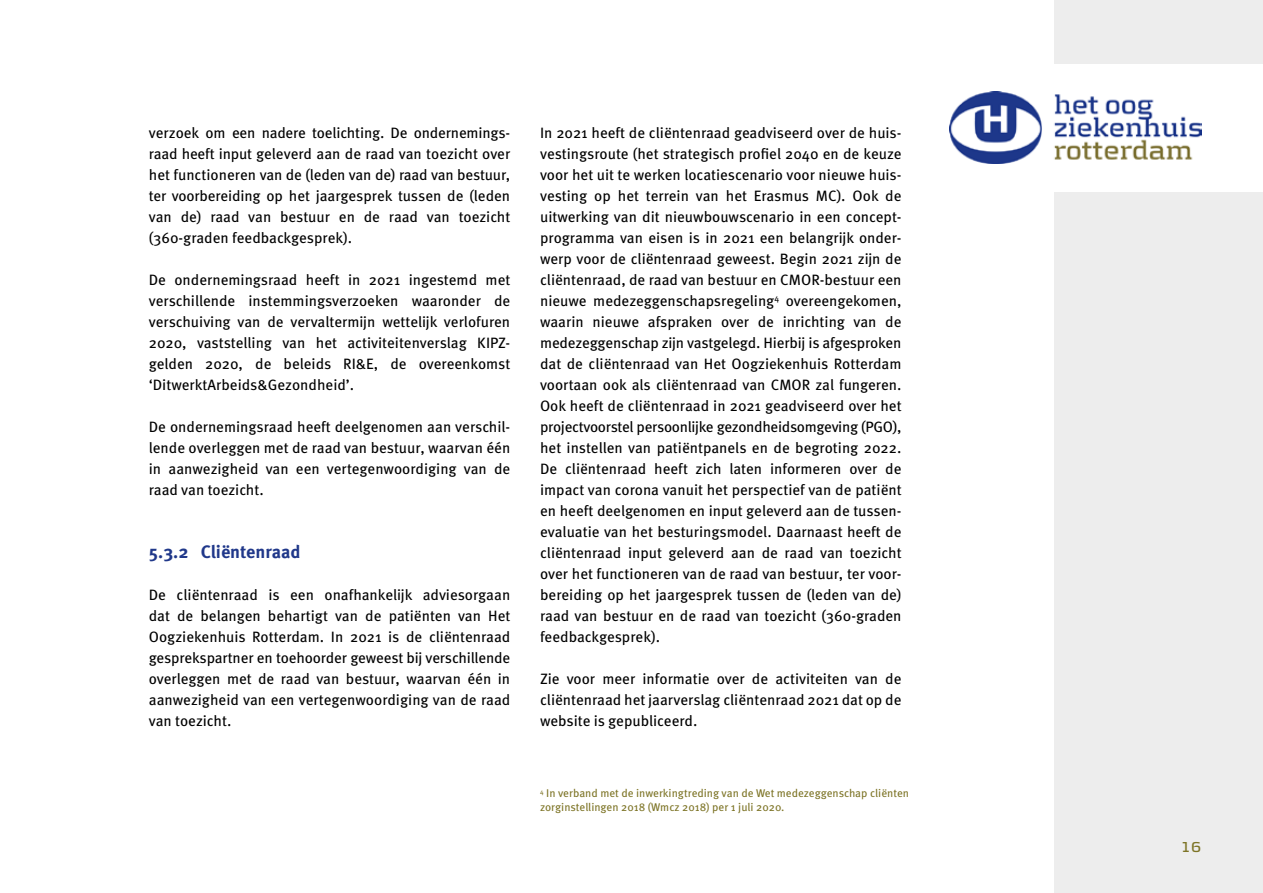
<style>
.page{position:relative;width:1263px;height:893px;background:#fff}
.page>*{position:absolute;margin:0;border:0;box-sizing:border-box;transform-origin:0 0}
.t1{font:700 18px "Meta Pro";color:#20388a}
.t2{font:15px/21px "Meta Pro";color:#000;text-align:justify}
.t3{font:700 15px "Kontrapunkt";color:#7d7426}
.t4{font:11.25px/13.5px "Meta Pro";color:#7d7426}
</style>
<div class="page">
<div style="left:1054px;top:0;width:209px;height:893px;background:#ededed"></div>
<div style="left:901px;top:64px;width:362px;height:127px;background:#fff"></div>
<img style="left:949px;top:91px;width:252px;height:72px">
<p class="t2" style="left:149px;top:123px;width:363px">verzoek om een nadere toelichting. De ondernemings&shy;raad heeft input geleverd aan de raad van toezicht over het functioneren van de (leden van de) raad van bestuur, ter voorbereiding op het jaargesprek tussen de (leden van de) raad van bestuur en de raad van toezicht (360-graden feedbackgesprek).</p>
<p class="t2" style="left:149px;top:270px;width:363px">De ondernemingsraad heeft in 2021 ingestemd met verschillende instemmingsverzoeken waaronder de verschuiving van de vervaltermijn wettelijk verlofuren 2020, vaststelling van het activiteitenverslag KIPZ&shy;gelden 2020, de beleids RI&amp;E, de overeenkomst ‘DitwerktArbeids&amp;Gezondheid’.</p>
<p class="t2" style="left:149px;top:417px;width:363px">De ondernemingsraad heeft deelgenomen aan verschil&shy;lende overleggen met de raad van bestuur, waarvan één in aanwezigheid van een vertegenwoordiging van de raad van toezicht.</p>
<p class="t1" style="left:149px;top:540px;width:153px">5.3.2 Cliëntenraad</p>
<p class="t2" style="left:149px;top:585px;width:363px">De cliëntenraad is een onafhankelijk adviesorgaan dat de belangen behartigt van de patiënten van Het Oogziekenhuis Rotterdam. In 2021 is de cliëntenraad gesprekspartner en toehoorder geweest bij verschillende overleggen met de raad van bestuur, waarvan één in aanwezigheid van een vertegenwoordiging van de raad van toezicht.</p>
<p class="t2" style="left:540px;top:123px;width:363px">In 2021 heeft de cliëntenraad geadviseerd over de huis&shy;vestingsroute (het strategisch profiel 2040 en de keuze voor het uit te werken locatiescenario voor nieuwe huis&shy;vesting op het terrein van het Erasmus MC). Ook de uitwerking van dit nieuwbouwscenario in een concept&shy;programma van eisen is in 2021 een belangrijk onder&shy;werp voor de cliëntenraad geweest. Begin 2021 zijn de cliëntenraad, de raad van bestuur en CMOR-bestuur een nieuwe medezeggenschapsregeling<sup>4</sup> overeengekomen, waarin nieuwe afspraken over de inrichting van de medezeggenschap zijn vastgelegd. Hierbij is afgesproken dat de cliëntenraad van Het Oogziekenhuis Rotterdam voortaan ook als cliëntenraad van CMOR zal fungeren.<br>Ook heeft de cliëntenraad in 2021 geadviseerd over het projectvoorstel persoonlijke gezondheidsomgeving (PGO), het instellen van patiëntpanels en de begroting 2022.<br>De cliëntenraad heeft zich laten informeren over de impact van corona vanuit het perspectief van de patiënt en heeft deelgenomen en input geleverd aan de tussen&shy;evaluatie van het besturingsmodel. Daarnaast heeft de cliëntenraad input geleverd aan de raad van toezicht over het functioneren van de raad van bestuur, ter voor&shy;bereiding op het jaargesprek tussen de (leden van de) raad van bestuur en de raad van toezicht (360-graden feedbackgesprek).</p>
<p class="t2" style="left:540px;top:669px;width:363px">Zie voor meer informatie over de activiteiten van de cliëntenraad het jaarverslag cliëntenraad 2021 dat op de website is gepubliceerd.</p>
<p class="t4" style="left:540px;top:787px;width:371px"><sup>4</sup> In verband met de inwerkingtreding van de Wet medezeggenschap cliënten zorginstellingen 2018 (Wmcz 2018) per 1 juli 2020.</p>
<p class="t3" style="left:1181px;top:838px;width:22px">16</p>
</div>
